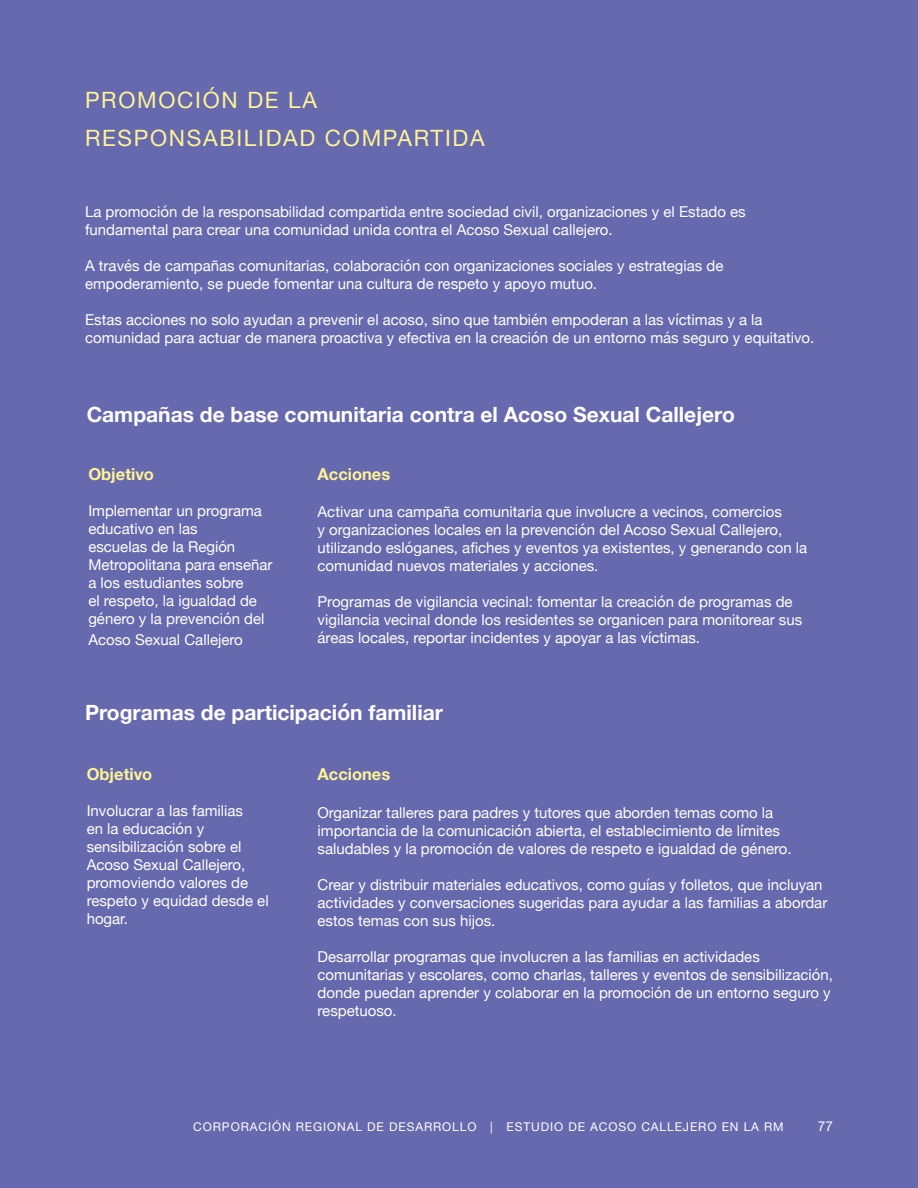
<style>
.page{position:relative;width:918px;height:1188px;background:#6669ae}
.page>*{position:absolute;margin:0;border:0;box-sizing:border-box;transform-origin:0 0}
.t1{font:22.5px/37.5px "Helvetica Neue";letter-spacing:.075em;color:#fef394}
.t2{font:700 21px "Helvetica Neue";color:#fff}
.t3{font:700 16.5px "Helvetica Neue";color:#fef394}
.t4{font:15px/18px "Helvetica Neue";color:#fff}
.t5{font:13.5px "Helvetica Neue";color:#fff}
.t6{font:12px "Helvetica Neue";letter-spacing:.075em;color:#fff}
</style>
<div class="page">
<h1 class="t1" style="left:85px;top:83px;width:401px">PROMOCIÓN DE LA<br>RESPONSABILIDAD COMPARTIDA</h1>
<p class="t4" style="left:85px;top:203px;width:662px">La promoción de la responsabilidad compartida entre sociedad civil, organizaciones y el Estado es fundamental para crear una comunidad unida contra el Acoso Sexual callejero.</p>
<p class="t4" style="left:85px;top:257px;width:640px">A través de campañas comunitarias, colaboración con organizaciones sociales y estrategias de empoderamiento, se puede fomentar una cultura de respeto y apoyo mutuo.</p>
<p class="t4" style="left:85px;top:311px;width:731px">Estas acciones no solo ayudan a prevenir el acoso, sino que también empoderan a las víctimas y a la comunidad para actuar de manera proactiva y efectiva en la creación de un entorno más seguro y equitativo.</p>
<h2 class="t2" style="left:87px;top:398px;width:650px">Campañas de base comunitaria contra el Acoso Sexual Callejero</h2>
<p class="t3" style="left:88px;top:461px;width:67px">Objetivo</p>
<p class="t4" style="left:88px;top:502px;width:186px">Implementar un programa educativo en las<br>escuelas de la Región<br>Metropolitana para enseñar a los estudiantes sobre<br>el respeto, la igualdad de género y la prevención del</p>
<p class="t4" style="left:88px;top:632px;width:156px">Acoso Sexual Callejero</p>
<p class="t3" style="left:318px;top:461px;width:74px">Acciones</p>
<p class="t4" style="left:318px;top:504px;width:491px">Activar una campaña comunitaria que involucre a vecinos, comercios<br>y organizaciones locales en la prevención del Acoso Sexual Callejero, utilizando eslóganes, afiches y eventos ya existentes, y generando con la comunidad nuevos materiales y acciones.</p>
<p class="t4" style="left:318px;top:594px;width:486px">Programas de vigilancia vecinal: fomentar la creación de programas de vigilancia vecinal donde los residentes se organicen para monitorear sus áreas locales, reportar incidentes y apoyar a las víctimas.</p>
<h2 class="t2" style="left:85px;top:696px;width:359px">Programas de participación familiar</h2>
<p class="t3" style="left:87px;top:761px;width:67px">Objetivo</p>
<p class="t4" style="left:87px;top:803px;width:183px">Involucrar a las familias<br>en la educación y sensibilización sobre el<br>Acoso Sexual Callejero, promoviendo valores de respeto y equidad desde el hogar.</p>
<p class="t3" style="left:318px;top:761px;width:74px">Acciones</p>
<p class="t4" style="left:318px;top:804px;width:475px">Organizar talleres para padres y tutores que aborden temas como la importancia de la comunicación abierta, el establecimiento de límites saludables y la promoción de valores de respeto e igualdad de género.</p>
<p class="t4" style="left:318px;top:876px;width:511px">Crear y distribuir materiales educativos, como guías y folletos, que incluyan actividades y conversaciones sugeridas para ayudar a las familias a abordar estos temas con sus hijos.</p>
<p class="t4" style="left:318px;top:948px;width:517px">Desarrollar programas que involucren a las familias en actividades comunitarias y escolares, como charlas, talleres y eventos de sensibilización, donde puedan aprender y colaborar en la promoción de un entorno seguro y respetuoso.</p>
<p class="t6" style="left:193px;top:1118px;width:592px">CORPORACIÓN REGIONAL DE DESARROLLO | ESTUDIO DE ACOSO CALLEJERO EN LA RM</p>
<p class="t5" style="left:818px;top:1117px;width:17px">77</p>
</div>
